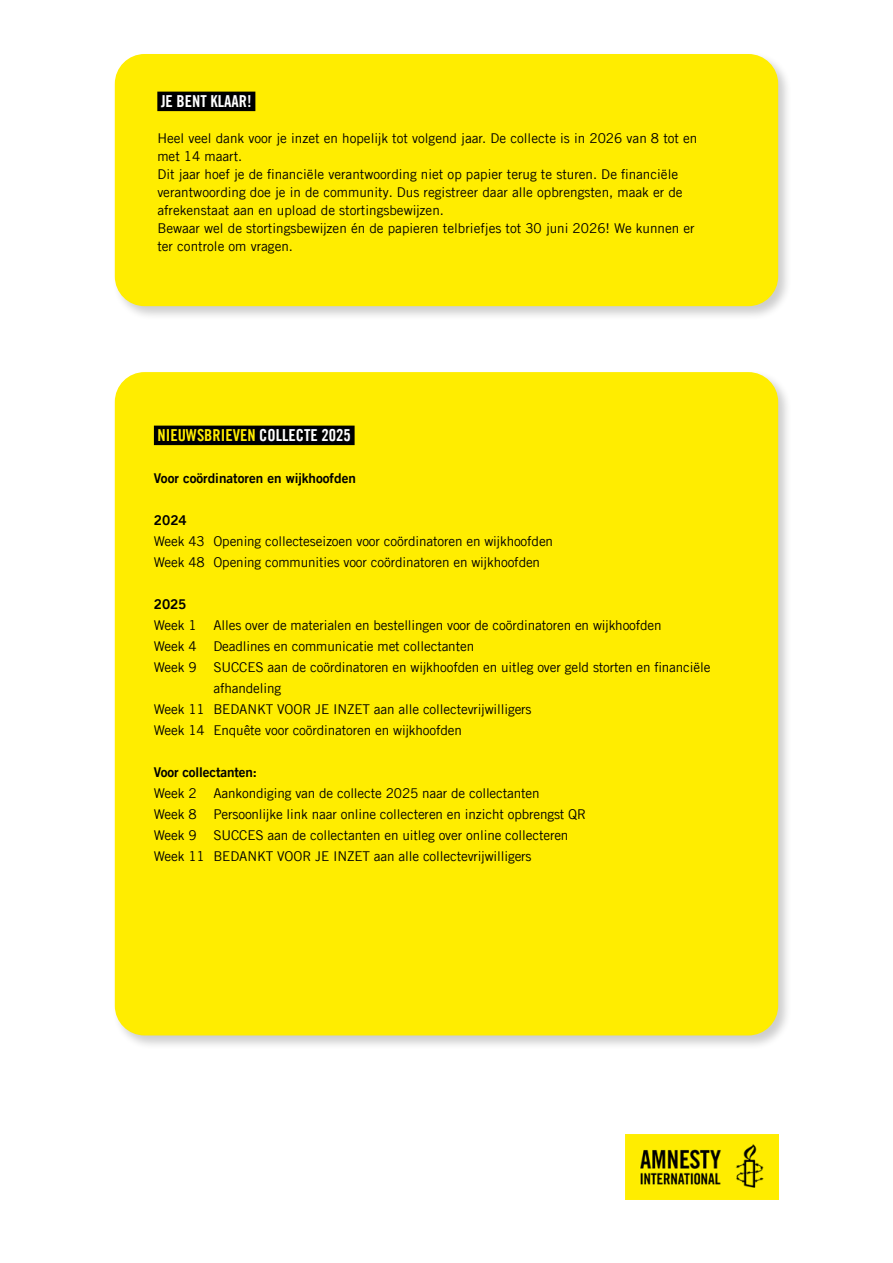
<style>
.page{position:relative;width:893px;height:1263px;background:#fff}
.page>*{position:absolute;margin:0;border:0;box-sizing:border-box;transform-origin:0 0}
.t1{font:16.5px "Amnesty Trade Gothic Bd Cn 20";color:#ffed00}
.t2{font:16.5px "Amnesty Trade Gothic Bd Cn 20";color:#fff}
.t3{font:13.5px/18px "Amnesty Trade Gothic";letter-spacing:-.01em;color:#000}
.t4{font:13.5px "Amnesty Trade Gothic Bd 2";color:#000}
.s1{color:#fff}
</style>
<div class="page">
<div style="left:112px;top:51px;width:680px;height:270px;background:#000;opacity:.2"></div>
<div style="left:115px;top:54px;width:663px;height:252px;background:#ffed00;border-radius:30px"></div>
<div style="left:112px;top:369px;width:680px;height:681px;background:#000;opacity:.2"></div>
<div style="left:115px;top:372px;width:663px;height:663px;background:#ffed00;border-radius:30px"></div>
<div style="left:154px;top:426px;width:201px;height:19px;background:#000"></div>
<img style="left:625px;top:1134px;width:153px;height:65px">
<div style="left:157px;top:92px;width:98px;height:19px;background:#000"></div>
<p class="t2" style="left:161px;top:91px;width:92px">JE BENT KLAAR!</p>
<p class="t3" style="left:157px;top:129px;width:542px">Heel veel dank voor je inzet en hopelijk tot volgend jaar. De collecte is in 2026 van 8 tot en met 14 maart.<br>Dit jaar hoef je de financiële verantwoording niet op papier terug te sturen. De financiële verantwoording doe je in de community. Dus registreer daar alle opbrengsten, maak er de afrekenstaat aan en upload de stortingsbewijzen.<br>Bewaar wel de stortingsbewijzen én de papieren telbriefjes tot 30 juni 2026! We kunnen er ter controle om vragen.</p>
<p class="t1" style="left:158px;top:425px;width:195px">NIEUWSBRIEVEN <span class="s1">COLLECTE 2025</span></p>
<p class="t4" style="left:154px;top:470px;width:203px">Voor coördinatoren en wijkhoofden</p>
<p class="t4" style="left:154px;top:512px;width:34px">2024</p>
<p class="t3" style="left:154px;top:531px;width:401px;line-height:21px">Week 43 Opening collecteseizoen voor coördinatoren en wijkhoofden<br>Week 48 Opening communities voor coördinatoren en wijkhoofden</p>
<p class="t4" style="left:154px;top:596px;width:34px">2025</p>
<p class="t3" style="left:154px;top:616px;width:509px">Week 1 Alles over de materialen en bestellingen voor de coördinatoren en wijkhoofden</p>
<p class="t3" style="left:154px;top:637px;width:322px">Week 4 Deadlines en communicatie met collectanten</p>
<p class="t3" style="left:154px;top:658px;width:558px">Week 9 SUCCES aan de coördinatoren en wijkhoofden en uitleg over geld storten en financiële</p>
<p class="t3" style="left:213px;top:679px;width:69px">afhandeling</p>
<p class="t3" style="left:154px;top:700px;width:379px">Week 11 BEDANKT VOOR JE INZET aan alle collectevrijwilligers</p>
<p class="t3" style="left:154px;top:721px;width:309px">Week 14 Enquête voor coördinatoren en wijkhoofden</p>
<p class="t4" style="left:154px;top:764px;width:104px">Voor collectanten:</p>
<p class="t3" style="left:154px;top:783px;width:434px;line-height:21px">Week 2 Aankondiging van de collecte 2025 naar de collectanten<br>Week 8 Persoonlijke link naar online collecteren en inzicht opbrengst QR Week 9 SUCCES aan de collectanten en uitleg over online collecteren Week 11 BEDANKT VOOR JE INZET aan alle collectevrijwilligers</p>
</div>
